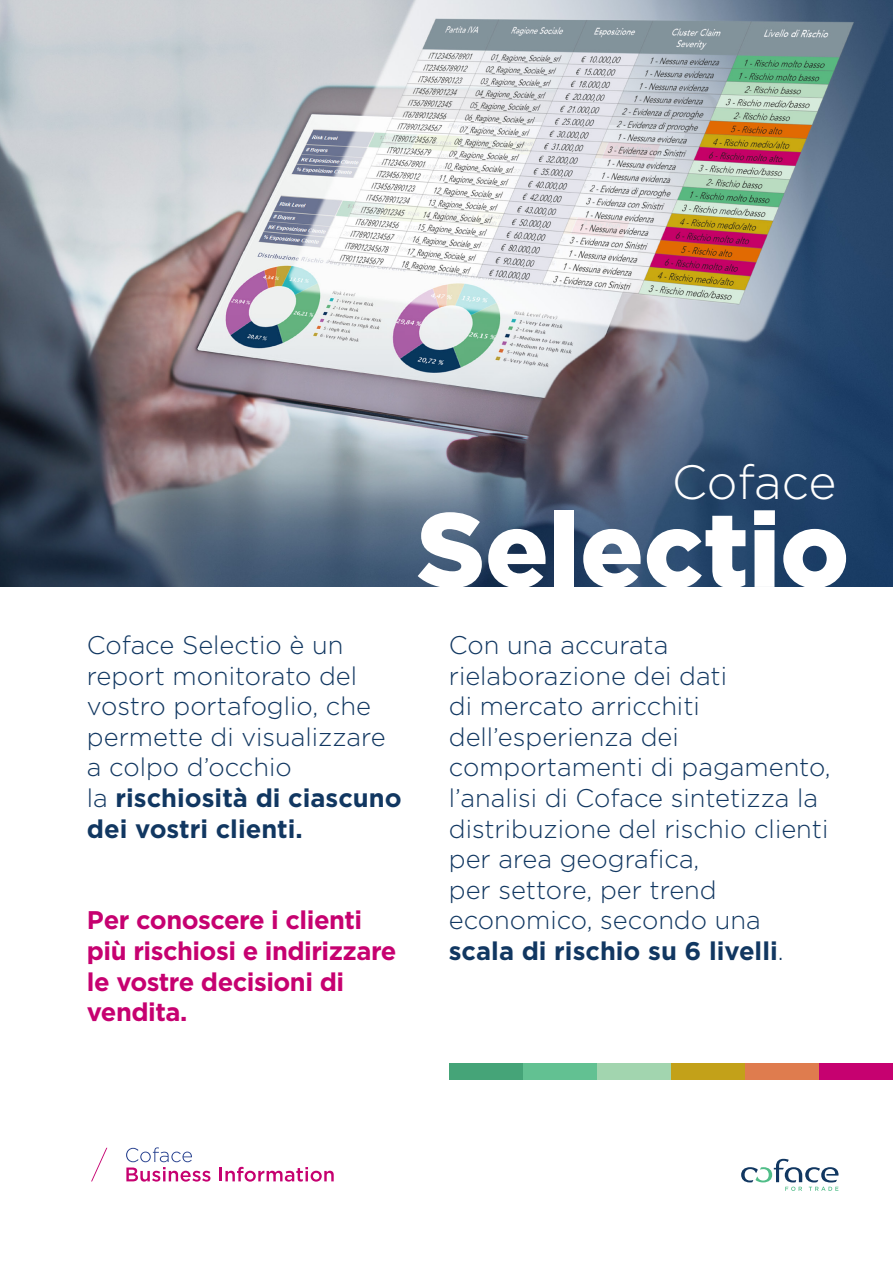
<style>
.page{position:relative;width:893px;height:1263px;background:#fff}
.page>*{position:absolute;margin:0;border:0;box-sizing:border-box;transform-origin:0 0}
.t1{font:900 105px "Gotham";color:#fff}
.t2{font:300 48px "Gotham";letter-spacing:-.01em;color:#fff}
.t3{font:300 25.5px/30.6px "Gotham";color:#113761}
.t4{font:700 25.5px/30.6px "Gotham";letter-spacing:-.02em;color:#c60170}
.t5{font:700 25.5px/30.6px "Gotham";color:#113761}
.s1{font-weight:300}
.s2{font-weight:700}
</style>
<div class="page">
<div style="left:449px;top:1063px;width:74px;height:17px;background:#45a478"></div>
<div style="left:523px;top:1063px;width:74px;height:17px;background:#62c192"></div>
<div style="left:597px;top:1063px;width:73px;height:17px;background:#a2d5af"></div>
<div style="left:671px;top:1063px;width:74px;height:17px;background:#c3a119"></div>
<div style="left:745px;top:1063px;width:74px;height:17px;background:#df7c4e"></div>
<div style="left:819px;top:1063px;width:74px;height:17px;background:#c60170"></div>
<img style="left:0;top:0;width:893px;height:587px">
<svg style="left:741px;top:1159px;width:97px;height:32px"></svg>
<svg style="left:126px;top:1147px;width:84px;height:34px"></svg>
<hr style="left:219px;top:1167px;width:3px;height:14px;background:#c60170">
<svg style="left:225px;top:1167px;width:109px;height:14px"></svg>
<svg style="left:91px;top:1148px;width:16px;height:33px"></svg>
<p class="t2" style="left:672px;top:453px;width:166px">Coface</p>
<p class="t1" style="left:417px;top:489px;width:434px">Selectio</p>
<p class="t3" style="left:87px;top:629px;width:300px">Coface Selectio è un report monitorato del vostro portafoglio, che permette di visualizzare</p>
<p class="t3" style="left:87px;top:752px;width:206px">a colpo d’occhio</p>
<p class="t5" style="left:87px;top:782px;width:316px"><span class="s1">la</span> rischiosità di ciascuno dei vostri clienti.</p>
<p class="t4" style="left:87px;top:905px;width:311px">Per conoscere i clienti più rischiosi e indirizzare le vostre decisioni di vendita.</p>
<p class="t3" style="left:449px;top:629px;width:383px">Con una accurata rielaborazione dei dati<br>di mercato arricchiti dell’esperienza dei comportamenti di pagamento, l’analisi di Coface sintetizza la distribuzione del rischio clienti per area geografica,</p>
<p class="t3" style="left:449px;top:874px;width:336px">per settore, per trend economico, secondo una <span class="s2">scala di rischio su 6 livelli</span>.</p>
</div>
